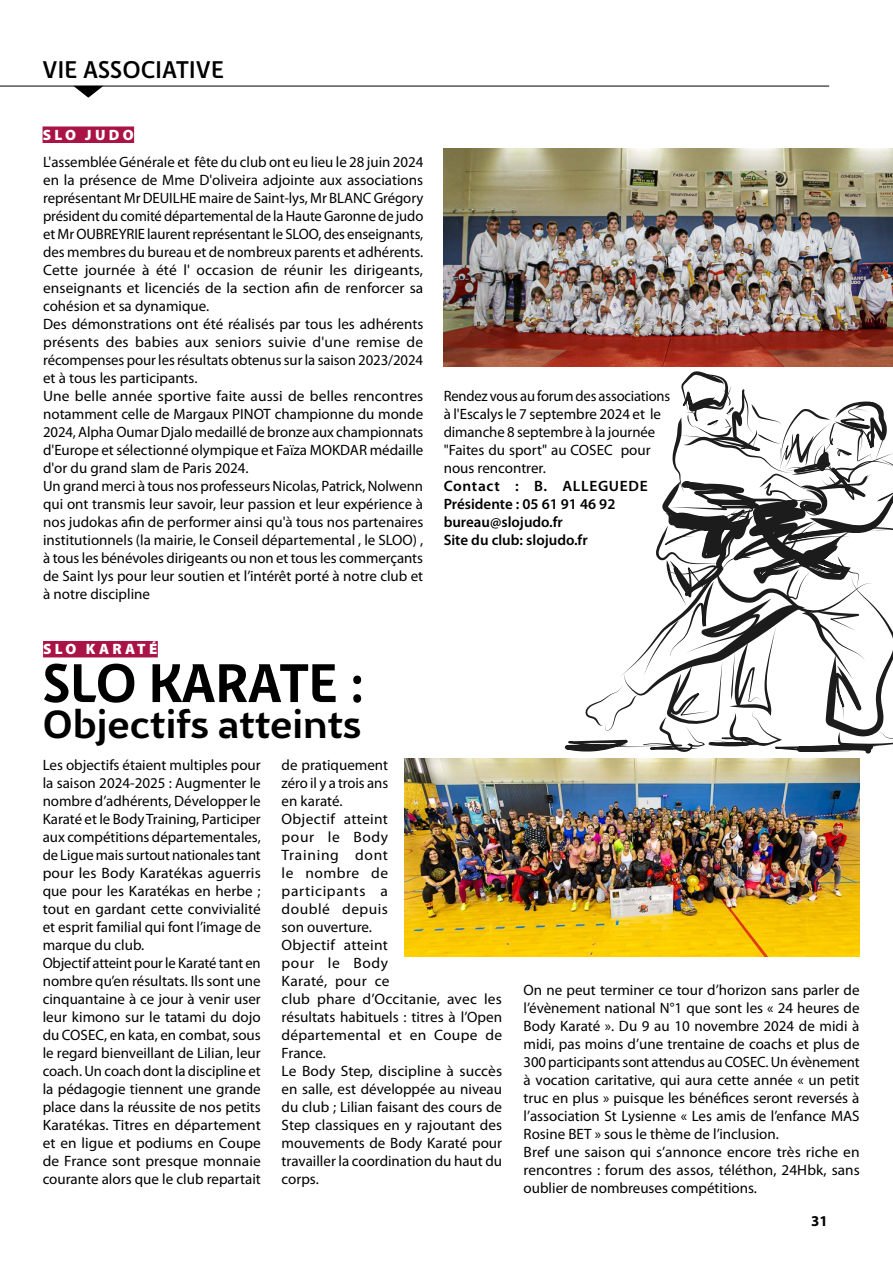
<style>
.page{position:relative;width:893px;height:1263px;background:#fff}
.page>*{position:absolute;margin:0;border:0;box-sizing:border-box;transform-origin:0 0}
.t1{font:700 54px "Elen Sans";letter-spacing:-.01em;color:#000}
.t2{font:700 39px "Elen Sans";color:#000}
.t3{font:500 24px "Elen Sans";letter-spacing:.01em;color:#000}
.t4{font:15px/18px "Myriad Pro";color:#000}
.t5{font:600 15px/18px "Myriad Pro";color:#000}
.t6{font:900 15px "Myriad Pro";letter-spacing:.22em;color:#fff}
.t7{font:700 15px "Myriad Pro";color:#000}
</style>
<div class="page">
<hr style="left:0;top:86px;width:829px;height:1px;background:#000">
<svg style="left:73px;top:86px;width:30px;height:12px"></svg>
<div style="left:43px;top:126px;width:91px;height:17px;background:#aa1346"></div>
<div style="left:43px;top:641px;width:115px;height:16px;background:#aa1346"></div>
<svg style="left:565px;top:371px;width:328px;height:383px"></svg>
<img style="left:405px;top:758px;width:454px;height:198px">
<img style="left:444px;top:149px;width:449px;height:217px">
<h3 class="t3" style="left:43px;top:53px;width:183px">VIE ASSOCIATIVE</h3>
<p class="t6" style="left:43px;top:125px;width:92px">SLO JUDO</p>
<p class="t4" style="left:43px;top:153px;width:382px">L'assemblée Générale et fête du club ont eu lieu le 28 juin 2024 en la présence de Mme D'oliveira adjointe aux associations représentant Mr DEUILHE maire de Saint-lys, Mr BLANC Grégory président du comité départemental de la Haute Garonne de judo et Mr OUBREYRIE laurent représentant le SLOO, des enseignants, des membres du bureau et de nombreux parents et adhérents.<br>Cette journée à été l' occasion de réunir les dirigeants, enseignants et licenciés de la section afin de renforcer sa cohésion et sa dynamique.<br>Des démonstrations ont été réalisés par tous les adhérents présents des babies aux seniors suivie d'une remise de récompenses pour les résultats obtenus sur la saison 2023/2024 et à tous les participants.<br>Une belle année sportive faite aussi de belles rencontres notamment celle de Margaux PINOT championne du monde 2024, Alpha Oumar Djalo medaillé de bronze aux championnats d'Europe et sélectionné olympique et Faïza MOKDAR médaille d'or du grand slam de Paris 2024.<br>Un grand merci à tous nos professeurs Nicolas, Patrick, Nolwenn qui ont transmis leur savoir, leur passion et leur expérience à nos judokas afin de performer ainsi qu'à tous nos partenaires institutionnels (la mairie, le Conseil départemental , le SLOO) , à tous les bénévoles dirigeants ou non et tous les commerçants de Saint lys pour leur soutien et l’intérêt porté à notre club et à notre discipline</p>
<p class="t6" style="left:43px;top:639px;width:116px">SLO KARATÉ</p>
<h1 class="t1" style="left:43px;top:646px;width:323px">SLO KARATE :</h1>
<h2 class="t2" style="left:43px;top:698px;width:320px">Objectifs atteints</h2>
<p class="t4" style="left:444px;top:387px;width:228px">Rendez vous au forum des associations à l'Escalys le 7 septembre 2024 et le dimanche 8 septembre à la journée "Faites du sport" au COSEC pour nous rencontrer.</p>
<p class="t5" style="left:444px;top:477px;width:205px">Contact : B. ALLEGUEDE<br>Présidente : 05 61 91 46 92 bureau@slojudo.fr<br>Site du club: slojudo.fr</p>
<p class="t4" style="left:43px;top:756px;width:220px">Les objectifs étaient multiples pour la saison 2024-2025 : Augmenter le nombre d’adhérents, Développer le Karaté et le Body Training, Participer aux compétitions départementales, de Ligue mais surtout nationales tant pour les Body Karatékas aguerris que pour les Karatékas en herbe ; tout en gardant cette convivialité et esprit familial qui font l’image de marque du club.<br>Objectif atteint pour le Karaté tant en nombre qu’en résultats. Ils sont une cinquantaine à ce jour à venir user leur kimono sur le tatami du dojo du COSEC, en kata, en combat, sous le regard bienveillant de Lilian, leur coach. Un coach dont la discipline et la pédagogie tiennent une grande place dans la réussite de nos petits Karatékas. Titres en département et en ligue et podiums en Coupe de France sont presque monnaie courante alors que le club repartait</p>
<p class="t4" style="left:282px;top:756px;width:222px">de pratiquement<br>zéro il y a trois ans<br>en karaté.<br>Objectif atteint<br>pour le Body<br>Training dont<br>le nombre de<br>participants a<br>doublé depuis<br>son ouverture.<br>Objectif atteint<br>pour le Body<br>Karaté, pour ce<br>club phare d’Occitanie, avec les résultats habituels : titres à l’Open départemental et en Coupe de<br>France.<br>Le Body Step, discipline à succès en salle, est développée au niveau du club ; Lilian faisant des cours de<br>Step classiques en y rajoutant des mouvements de Body Karaté pour travailler la coordination du haut du corps.</p>
<p class="t4" style="left:524px;top:981px;width:338px">On ne peut terminer ce tour d’horizon sans parler de l’évènement national N°1 que sont les « 24 heures de Body Karaté ». Du 9 au 10 novembre 2024 de midi à midi, pas moins d’une trentaine de coachs et plus de 300 participants sont attendus au COSEC. Un évènement à vocation caritative, qui aura cette année « un petit truc en plus » puisque les bénéfices seront reversés à l’association St Lysienne « Les amis de l’enfance MAS Rosine BET » sous le thème de l’inclusion.<br>Bref une saison qui s’annonce encore très riche en rencontres : forum des assos, téléthon, 24Hbk, sans oublier de nombreuses compétitions.</p>
<p class="t7" style="left:811px;top:1211px;width:18px">31</p>
</div>
